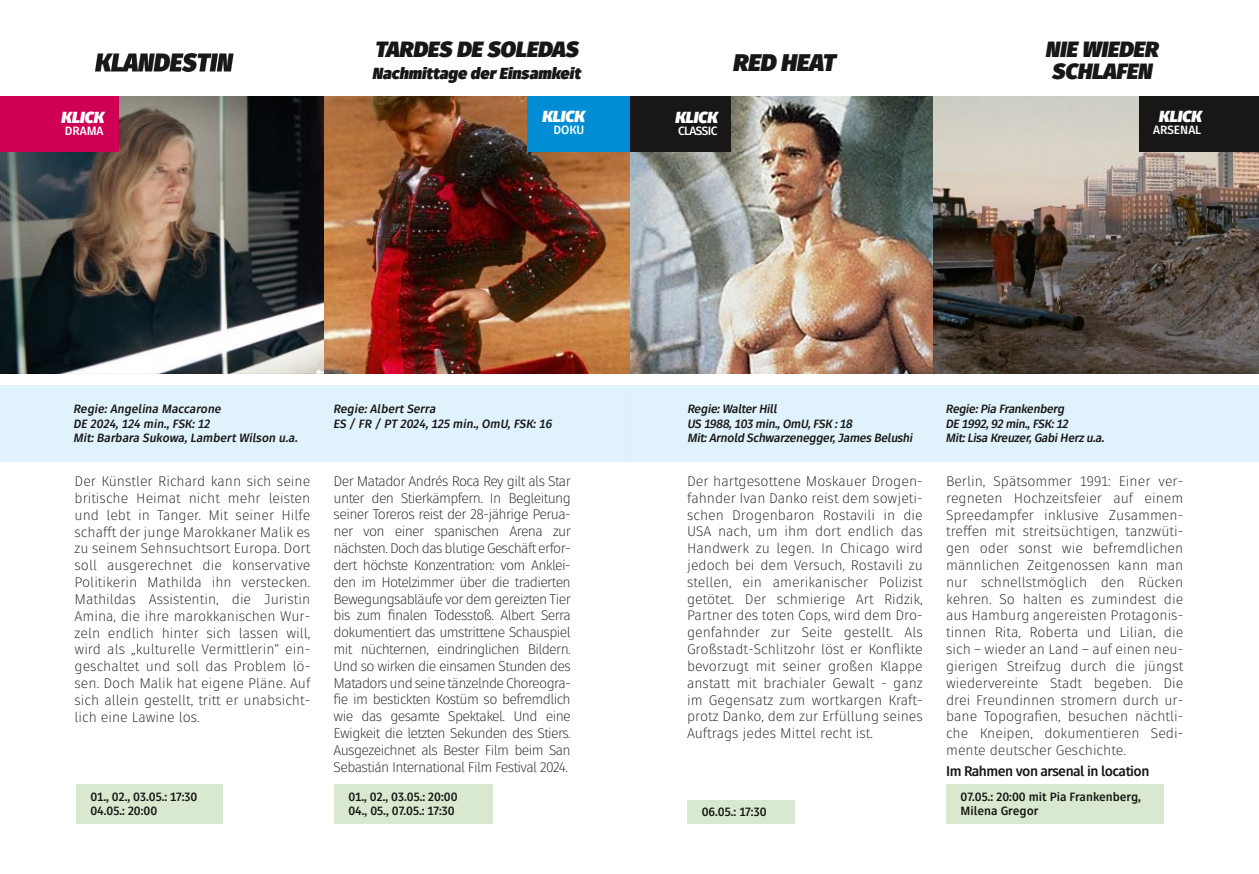
<style>
.page{position:relative;width:1259px;height:874px;background:#fff}
.page>*{position:absolute;margin:0;border:0;box-sizing:border-box;transform-origin:0 0}
.t1{font:italic 900 24px "Fuse";color:#181715}
.t2{font:italic 900 22px "Fuse";color:#181715}
.t3{font:italic 900 16px "Fuse";color:#181715}
.t4{font:italic 900 16px "Fuse";color:#fff}
.t5{font:300 14px "Fuse";color:#181715}
.t6{font:300 14px "Fuse";letter-spacing:-.045em;color:#181715}
.t7{font:700 14px "Fuse";letter-spacing:-.04em;color:#181715}
.t8{font:italic 700 12px "Fuse";letter-spacing:-.025em;color:#181715}
.t9{font:italic 700 12px "Fuse";color:#181715}
.t10{font:700 12px "Fuse";color:#181715}
.t11{font:700 12px "Fuse";color:#fff}
.t12{font:700 12px "Fuse";letter-spacing:-.045em;color:#fff}
</style>
<div class="page">
<img style="left:0;top:96px;width:1259px;height:277px">
<div style="left:1140px;top:96px;width:119px;height:56px;background:#181715"></div>
<div style="left:629px;top:96px;width:102px;height:56px;background:#181715"></div>
<img style="left:96px;top:54px;width:137px;height:17px">
<div style="left:527px;top:96px;width:102px;height:56px;background:#008dd3"></div>
<div style="left:334px;top:783px;width:159px;height:40px;background:#d8e9d0"></div>
<div style="left:76px;top:783px;width:146px;height:40px;background:#d8e9d0"></div>
<div style="left:0;top:96px;width:119px;height:56px;background:#cf0054"></div>
<div style="left:687px;top:800px;width:108px;height:23px;background:#d8e9d0"></div>
<div style="left:946px;top:783px;width:217px;height:40px;background:#d8e9d0"></div>
<p class="t4" style="left:61px;top:111px;width:44px">KLICK</p>
<p class="t11" style="left:65px;top:126px;width:40px">DRAMA</p>
<p class="t2" style="left:374px;top:41px;width:205px">TARDES DE SOLEDAS</p>
<p class="t3" style="left:372px;top:67px;width:210px">Nachmittage der Einsamkeit</p>
<p class="t4" style="left:542px;top:110px;width:44px">KLICK</p>
<p class="t11" style="left:553px;top:125px;width:32px">DOKU</p>
<p class="t1" style="left:732px;top:53px;width:104px">RED HEAT</p>
<p class="t4" style="left:675px;top:111px;width:44px">KLICK</p>
<p class="t12" style="left:678px;top:126px;width:41px">CLASSIC</p>
<p class="t2" style="left:1045px;top:41px;width:114px">NIE WIEDER</p>
<p class="t2" style="left:1051px;top:63px;width:102px">SCHLAFEN</p>
<p class="t4" style="left:1158px;top:110px;width:44px">KLICK</p>
<p class="t11" style="left:1153px;top:125px;width:50px">ARSENAL</p>
<p class="t9" style="left:73px;top:404px;width:149px">Regie: Angelina Maccarone</p>
<p class="t9" style="left:73px;top:418px;width:138px">DE 2024, 124 min., FSK: 12</p>
<p class="t9" style="left:73px;top:433px;width:226px">Mit: Barbara Sukowa, Lambert Wilson u.a.</p>
<p class="t5" style="left:75px;top:475px;width:237px">Der Künstler Richard kann sich seine</p>
<p class="t5" style="left:75px;top:492px;width:237px">britische Heimat nicht mehr leisten</p>
<p class="t5" style="left:75px;top:509px;width:237px">und lebt in Tanger. Mit seiner Hilfe</p>
<p class="t5" style="left:75px;top:526px;width:237px">schafft der junge Marokkaner Malik es</p>
<p class="t5" style="left:75px;top:543px;width:237px">zu seinem Sehnsuchtsort Europa. Dort</p>
<p class="t5" style="left:75px;top:559px;width:237px">soll ausgerechnet die konservative</p>
<p class="t5" style="left:75px;top:576px;width:237px">Politikerin Mathilda ihn verstecken.</p>
<p class="t5" style="left:75px;top:593px;width:237px">Mathildas Assistentin, die Juristin</p>
<p class="t5" style="left:75px;top:610px;width:237px">Amina, die ihre marokkanischen Wur-</p>
<p class="t5" style="left:75px;top:627px;width:237px">zeln endlich hinter sich lassen will,</p>
<p class="t5" style="left:75px;top:643px;width:237px">wird als „kulturelle Vermittlerin“ ein-</p>
<p class="t5" style="left:75px;top:660px;width:237px">geschaltet und soll das Problem lö-</p>
<p class="t5" style="left:75px;top:677px;width:237px">sen. Doch Malik hat eigene Pläne. Auf</p>
<p class="t5" style="left:75px;top:694px;width:237px">sich allein gestellt, tritt er unabsicht-</p>
<p class="t5" style="left:75px;top:711px;width:127px">lich eine Lawine los.</p>
<p class="t9" style="left:333px;top:404px;width:104px">Regie: Albert Serra</p>
<p class="t9" style="left:333px;top:418px;width:220px">ES / FR / PT 2024, 125 min., OmU, FSK: 16</p>
<p class="t6" style="left:334px;top:475px;width:239px">Der Matador Andrés Roca Rey gilt als Star</p>
<p class="t6" style="left:334px;top:492px;width:239px">unter den Stierkämpfern. In Begleitung</p>
<p class="t6" style="left:334px;top:509px;width:239px">seiner Toreros reist der 28-jährige Perua-</p>
<p class="t6" style="left:334px;top:525px;width:239px">ner von einer spanischen Arena zur</p>
<p class="t6" style="left:334px;top:542px;width:239px">nächsten. Doch das blutige Geschäft erfor-</p>
<p class="t6" style="left:334px;top:559px;width:239px">dert höchste Konzentration: vom Anklei-</p>
<p class="t6" style="left:334px;top:576px;width:239px">den im Hotelzimmer über die tradierten</p>
<p class="t6" style="left:334px;top:593px;width:239px">Bewegungsabläufe vor dem gereizten Tier</p>
<p class="t6" style="left:334px;top:609px;width:239px">bis zum finalen Todesstoß. Albert Serra</p>
<p class="t6" style="left:334px;top:626px;width:239px">dokumentiert das umstrittene Schauspiel</p>
<p class="t6" style="left:334px;top:643px;width:239px">mit nüchternen, eindringlichen Bildern.</p>
<p class="t6" style="left:334px;top:660px;width:239px">Und so wirken die einsamen Stunden des</p>
<p class="t6" style="left:334px;top:677px;width:239px">Matadors und seine tänzelnde Choreogra-</p>
<p class="t6" style="left:334px;top:693px;width:239px">fie im bestickten Kostüm so befremdlich</p>
<p class="t6" style="left:334px;top:710px;width:239px">wie das gesamte Spektakel. Und eine</p>
<p class="t6" style="left:334px;top:727px;width:239px">Ewigkeit die letzten Sekunden des Stiers.</p>
<p class="t6" style="left:334px;top:744px;width:239px">Ausgezeichnet als Bester Film beim San</p>
<p class="t6" style="left:334px;top:761px;width:236px">Sebastián International Film Festival 2024.</p>
<p class="t8" style="left:687px;top:404px;width:91px">Regie: Walter Hill</p>
<p class="t8" style="left:687px;top:418px;width:167px">US 1988, 103 min., OmU, FSK : 18</p>
<p class="t8" style="left:687px;top:433px;width:227px">Mit: Arnold Schwarzenegger, James Belushi</p>
<p class="t5" style="left:687px;top:475px;width:237px">Der hartgesottene Moskauer Drogen-</p>
<p class="t5" style="left:687px;top:492px;width:237px">fahnder Ivan Danko reist dem sowjeti-</p>
<p class="t5" style="left:687px;top:509px;width:237px">schen Drogenbaron Rostavili in die</p>
<p class="t5" style="left:687px;top:526px;width:237px">USA nach, um ihm dort endlich das</p>
<p class="t5" style="left:687px;top:542px;width:237px">Handwerk zu legen. In Chicago wird</p>
<p class="t5" style="left:687px;top:559px;width:237px">jedoch bei dem Versuch, Rostavili zu</p>
<p class="t5" style="left:687px;top:576px;width:237px">stellen, ein amerikanischer Polizist</p>
<p class="t5" style="left:687px;top:593px;width:237px">getötet. Der schmierige Art Ridzik,</p>
<p class="t5" style="left:687px;top:610px;width:237px">Partner des toten Cops, wird dem Dro-</p>
<p class="t5" style="left:687px;top:626px;width:237px">genfahnder zur Seite gestellt. Als</p>
<p class="t5" style="left:687px;top:643px;width:237px">Großstadt-Schlitzohr löst er Konflikte</p>
<p class="t5" style="left:687px;top:660px;width:237px">bevorzugt mit seiner großen Klappe</p>
<p class="t5" style="left:687px;top:677px;width:237px">anstatt mit brachialer Gewalt - ganz</p>
<p class="t5" style="left:687px;top:694px;width:237px">im Gegensatz zum wortkargen Kraft-</p>
<p class="t5" style="left:687px;top:710px;width:237px">protz Danko, dem zur Erfüllung seines</p>
<p class="t5" style="left:687px;top:727px;width:187px">Auftrags jedes Mittel recht ist.</p>
<p class="t8" style="left:945px;top:404px;width:120px">Regie: Pia Frankenberg</p>
<p class="t8" style="left:945px;top:418px;width:124px">DE 1992, 92 min., FSK: 12</p>
<p class="t8" style="left:945px;top:433px;width:160px">Mit: Lisa Kreuzer, Gabi Herz u.a.</p>
<p class="t5" style="left:946px;top:475px;width:239px">Berlin, Spätsommer 1991: Einer ver-</p>
<p class="t5" style="left:946px;top:492px;width:239px">regneten Hochzeitsfeier auf einem</p>
<p class="t5" style="left:946px;top:509px;width:239px">Spreedampfer inklusive Zusammen-</p>
<p class="t5" style="left:946px;top:526px;width:239px">treffen mit streitsüchtigen, tanzwüti-</p>
<p class="t5" style="left:946px;top:542px;width:239px">gen oder sonst wie befremdlichen</p>
<p class="t5" style="left:946px;top:559px;width:239px">männlichen Zeitgenossen kann man</p>
<p class="t5" style="left:946px;top:576px;width:239px">nur schnellstmöglich den Rücken</p>
<p class="t5" style="left:946px;top:593px;width:239px">kehren. So halten es zumindest die</p>
<p class="t5" style="left:946px;top:610px;width:239px">aus Hamburg angereisten Protagonis-</p>
<p class="t5" style="left:946px;top:626px;width:239px">tinnen Rita, Roberta und Lilian, die</p>
<p class="t5" style="left:946px;top:643px;width:239px">sich – wieder an Land – auf einen neu-</p>
<p class="t5" style="left:946px;top:660px;width:239px">gierigen Streifzug durch die jüngst</p>
<p class="t5" style="left:946px;top:677px;width:239px">wiedervereinte Stadt begeben. Die</p>
<p class="t5" style="left:946px;top:694px;width:239px">drei Freundinnen stromern durch ur-</p>
<p class="t5" style="left:946px;top:710px;width:239px">bane Topografien, besuchen nächtli-</p>
<p class="t5" style="left:946px;top:727px;width:239px">che Kneipen, dokumentieren Sedi-</p>
<p class="t5" style="left:946px;top:744px;width:181px">mente deutscher Geschichte.</p>
<p class="t7" style="left:946px;top:765px;width:205px">Im Rahmen von arsenal in location</p>
<p class="t10" style="left:90px;top:791px;width:109px">01., 02., 03.05.: 17:30</p>
<p class="t10" style="left:90px;top:805px;width:68px">04.05.: 20:00</p>
<p class="t10" style="left:348px;top:791px;width:111px">01., 02., 03.05.: 20:00</p>
<p class="t10" style="left:348px;top:805px;width:108px">04., 05., 07.05.: 17:30</p>
<p class="t10" style="left:702px;top:806px;width:66px">06.05.: 17:30</p>
<p class="t10" style="left:960px;top:791px;width:182px">07.05.: 20:00 mit Pia Frankenberg,</p>
<p class="t10" style="left:960px;top:805px;width:79px">Milena Gregor</p>
</div>
